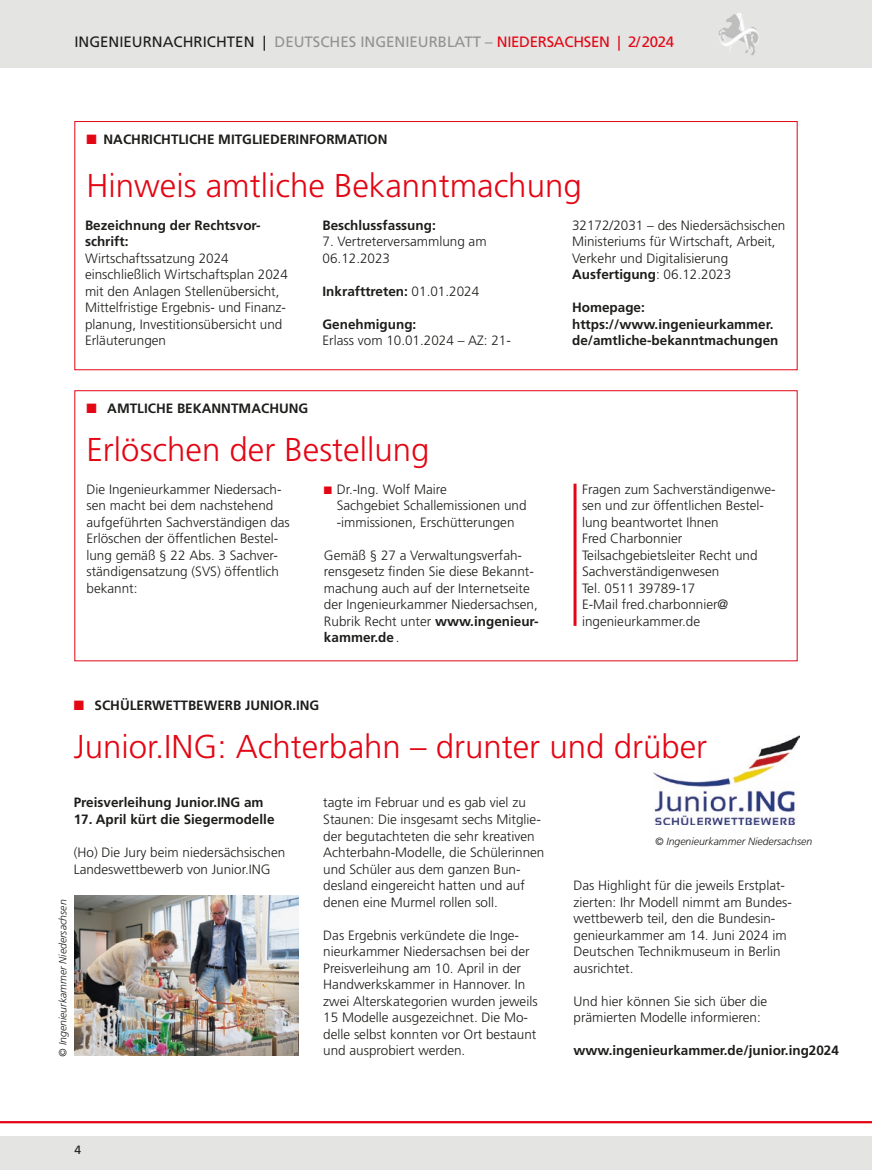
<style>
.page{position:relative;width:872px;height:1170px;background:#fff}
.page>*{position:absolute;margin:0;border:0;box-sizing:border-box;transform-origin:0 0}
.Headline{font:300 33px "Frutiger LT Std";color:#e30614}
.t1{font:15px "Frutiger LT Std";color:#939292}
.Fließtext_Abstand{font:300 13.5px/16.5px "Frutiger LT Std";color:#1d1d1b}
.Fließtext{font:300 13.5px/16.5px "Frutiger LT Std";color:#1d1d1b}
.Fließtext_mit_roter_Linie{font:300 13.5px/16.5px "Frutiger LT Std";color:#1d1d1b}
.Fließtext-2{font:700 13.5px/16.5px "Frutiger LT Std";color:#1d1d1b}
.Fließtext_Abstand-2{font:700 13.5px "Frutiger LT Std";color:#1d1d1b}
.Fließtext_Bold_Schwarz{font:700 13.5px/16.5px "Frutiger LT Std";color:#1d1d1b}
.t2{font:12px "Frutiger LT Std";color:#1d1d1b}
.CREDITS{font:italic 300 10.5px "Frutiger LT Std";color:#1d1d1b}
.s1{color:#1d1d1b}
.s2{color:#e30614}
.s3{font-weight:300}
.s4{font-weight:700}
</style>
<div class="page">
<div style="left:0;top:0;width:872px;height:68px;background:#e4e4e3"></div>
<div style="left:0;top:1135px;width:872px;height:34px;background:#e4e4e3"></div>
<svg style="left:726px;top:13px;width:13px;height:9px"></svg>
<hr style="left:0;top:1120px;width:872px;height:3px;background:#e30614">
<div style="left:74px;top:121px;width:723px;height:249px;border:1px solid #e30614"></div>
<div style="left:74px;top:390px;width:723px;height:271px;border:1px solid #e30614"></div>
<hr style="left:573px;top:483px;width:3px;height:142px;background:#e30614">
<img style="left:653px;top:735px;width:146px;height:89px">
<img style="left:74px;top:895px;width:224px;height:160px">
<p class="t1" style="left:74px;top:33px;width:601px"><span class="s1">INGENIEURNACHRICHTEN |</span> DEUTSCHES INGENIEURBLATT – <span class="s2">NIEDERSACHSEN | 2/2024</span></p>
<p class="Fließtext-2" style="left:86px;top:131px;width:302px"><span class="s2">■</span> NACHRICHTLICHE MITGLIEDERINFORMATION</p>
<p class="Headline" style="left:86px;top:166px;width:497px">Hinweis amtliche Bekanntmachung</p>
<p class="Fließtext_Bold_Schwarz" style="left:85px;top:217px;width:177px">Bezeichnung der Rechtsvor&shy;schrift:</p>
<p class="Fließtext" style="left:85px;top:250px;width:145px">Wirtschaftssatzung 2024</p>
<p class="Fließtext" style="left:85px;top:266px;width:204px">einschließlich Wirtschaftsplan 2024 mit den Anlagen Stellenübersicht, Mittelfristige Ergebnis- und Finanz&shy;planung, Investitionsübersicht und Erläuterungen</p>
<p class="Fließtext_Abstand-2" style="left:322px;top:217px;width:115px">Beschlussfassung:</p>
<p class="Fließtext" style="left:322px;top:233px;width:165px">7. Vertreterversammlung am<br>06.12.2023</p>
<p class="Fließtext_Abstand-2" style="left:322px;top:283px;width:158px">Inkrafttreten: <span class="s3">01.01.2024</span></p>
<p class="Fließtext_Abstand-2" style="left:322px;top:316px;width:95px">Genehmigung:</p>
<p class="Fließtext" style="left:322px;top:332px;width:190px">Erlass vom 10.01.2024 – AZ: 21-</p>
<p class="Fließtext" style="left:572px;top:217px;width:215px">32172/2031 – des Niedersächsischen<br>Ministeriums für Wirtschaft, Arbeit,<br>Verkehr und Digitalisierung</p>
<p class="Fließtext-2" style="left:572px;top:266px;width:161px">Ausfertigung<span class="s3">: 06.12.2023</span></p>
<p class="Fließtext_Abstand-2" style="left:572px;top:299px;width:74px">Homepage:</p>
<p class="Fließtext-2" style="left:572px;top:316px;width:208px">https://www.ingenieurkammer. de/amtliche-bekanntmachungen</p>
<p class="Fließtext-2" style="left:86px;top:400px;width:223px"><span class="s2">■</span> AMTLICHE BEKANNTMACHUNG</p>
<p class="Headline" style="left:86px;top:430px;width:344px">Erlöschen der Bestellung</p>
<p class="Fließtext" style="left:86px;top:481px;width:205px">Die Ingenieurkammer Niedersach&shy;sen macht bei dem nachstehend aufgeführten Sachverständigen das<br>Erlöschen der öffentlichen Bestel&shy;lung gemäß § 22 Abs. 3 Sachver&shy;ständigensatzung (SVS) öffentlich bekannt:</p>
<p class="Fließtext_Abstand" style="left:337px;top:481px;width:191px;text-indent:-13px"><span class="s2">■</span> Dr.-Ing. Wolf Maire<br>Sachgebiet Schallemissionen und -immissionen, Erschütterungen</p>
<p class="Fließtext" style="left:324px;top:547px;width:216px">Gemäß § 27 a Verwaltungsverfah&shy;rensgesetz finden Sie diese Bekannt&shy;machung auch auf der Internetseite der Ingenieurkammer Niedersachsen,<br>Rubrik Recht unter <span class="s4">www.ingenieur&shy;kammer.de</span>.</p>
<p class="Fließtext_mit_roter_Linie" style="left:582px;top:481px;width:195px">Fragen zum Sachverständigenwe&shy;sen und zur öffentlichen Bestel&shy;lung beantwortet Ihnen</p>
<p class="Fließtext_mit_roter_Linie" style="left:582px;top:530px;width:102px">Fred Charbonnier</p>
<p class="Fließtext_mit_roter_Linie" style="left:582px;top:547px;width:177px">Teilsachgebietsleiter Recht und<br>Sachverständigenwesen</p>
<p class="Fließtext_mit_roter_Linie" style="left:582px;top:580px;width:115px">Tel. 0511 39789-17</p>
<p class="Fließtext_mit_roter_Linie" style="left:582px;top:596px;width:148px">E-Mail fred.charbonnier@ ingenieurkammer.de</p>
<p class="Fließtext-2" style="left:74px;top:697px;width:247px"><span class="s2">■</span> SCHÜLERWETTBEWERB JUNIOR.ING</p>
<p class="Headline" style="left:74px;top:727px;width:635px">Junior.ING: Achterbahn – drunter und drüber</p>
<p class="Fließtext_Bold_Schwarz" style="left:74px;top:794px;width:191px">Preisverleihung Junior.ING am</p>
<p class="Fließtext_Bold_Schwarz" style="left:74px;top:811px;width:202px">17. April kürt die Siegermodelle</p>
<p class="Fließtext_Abstand" style="left:74px;top:844px;width:213px">(Ho) Die Jury beim niedersächsischen<br>Landeswettbewerb von Junior.ING</p>
<p class="CREDITS" style="left:57px;top:1056px;width:159px;rotate:-90deg">© Ingenieurkammer Niedersachsen</p>
<p class="t2" style="left:74px;top:1142px;width:8px">4</p>
<p class="Fließtext_Abstand" style="left:323px;top:794px;width:223px">tagte im Februar und es gab viel zu Staunen: Die insgesamt sechs Mitglie&shy;der begutachteten die sehr kreativen Achterbahn-Modelle, die Schülerinnen und Schüler aus dem ganzen Bun&shy;desland eingereicht hatten und auf denen eine Murmel rollen soll.</p>
<p class="Fließtext_Abstand" style="left:323px;top:926px;width:216px">Das Ergebnis verkündete die Inge&shy;nieurkammer Niedersachsen bei der Preisverleihung am 10. April in der Handwerkskammer in Hannover. In zwei Alterskategorien wurden jeweils 15 Modelle ausgezeichnet. Die Mo&shy;delle selbst konnten vor Ort bestaunt und ausprobiert werden.</p>
<p class="CREDITS" style="left:655px;top:835px;width:159px">© Ingenieurkammer Niedersachsen</p>
<p class="Fließtext_Abstand" style="left:573px;top:877px;width:220px">Das Highlight für die jeweils Erstplat&shy;zierten: Ihr Modell nimmt am Bundes&shy;wettbewerb teil, den die Bundesin&shy;genieurkammer am 14. Juni 2024 im<br>Deutschen Technikmuseum in Berlin ausrichtet.</p>
<p class="Fließtext_Abstand" style="left:573px;top:992px;width:195px">Und hier können Sie sich über die prämierten Modelle informieren:</p>
<p class="Fließtext_Abstand-2" style="left:573px;top:1042px;width:267px">www.ingenieurkammer.de/junior.ing2024</p>
</div>
